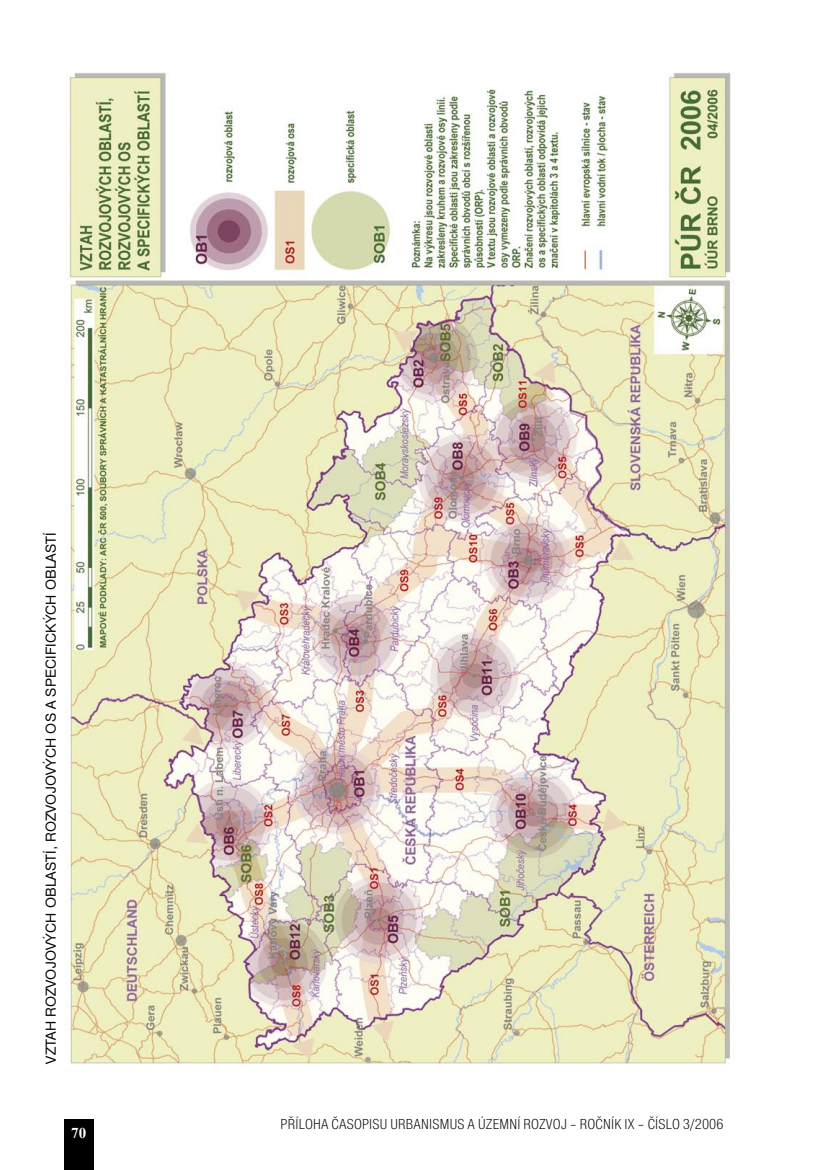
<style>
.page{position:relative;width:830px;height:1170px;background:#fff}
.page>*{position:absolute;margin:0;border:0;box-sizing:border-box;transform-origin:0 0}
.t1{font:15px "Nimbus Sans DOT Ligh Cond";letter-spacing:.015em;color:#000}
.t2{font:15px "Nimbus Sans DOT";letter-spacing:.015em;color:#000}
.t3{font:700 15px "Times New Roman";color:#fff}
</style>
<div class="page">
<div style="left:64px;top:1118px;width:30px;height:51px;background:#000"></div>
<img style="left:66px;top:72px;width:668px;height:991px">
<p class="t2" style="left:42px;top:1063px;width:532px;rotate:-90deg">VZTAH ROZVOJOVÝCH OBLASTÍ, ROZVOJOVÝCH OS A SPECIFICKÝCH OBLASTÍ</p>
<p class="t3" style="left:71px;top:1122px;width:16px">70</p>
<p class="t1" style="left:280px;top:1115px;width:444px">PŘÍLOHA ČASOPISU URBANISMUS A ÚZEMNÍ ROZVOJ – ROČNÍK IX – ČÍSLO 3/2006</p>
</div>
